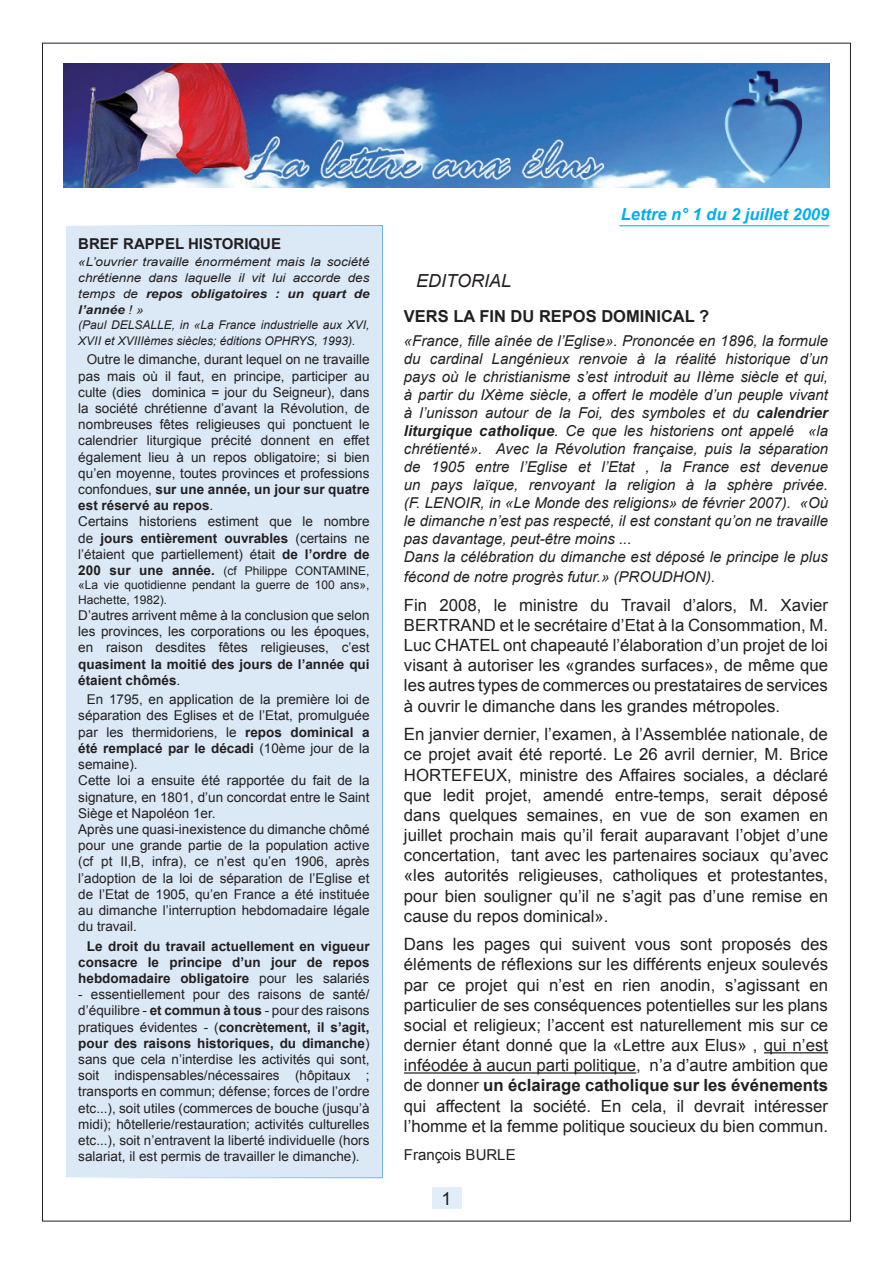
<style>
.page{position:relative;width:893px;height:1263px;background:#fff}
.page>*{position:absolute;margin:0;border:0;box-sizing:border-box;transform-origin:0 0}
.t1{font:italic 18px "Arial";color:#231f20}
.t2{font:18px "Arial";color:#231f20}
.t3{font:16.95px "Arial";color:#231f20}
.t4{font:16.8px/20.2px "Arial";color:#231f20;text-align:justify}
.t5{font:700 16.5px "Arial";color:#231f20}
.t6{font:italic 700 16.5px "Arial";color:#00aeef}
.t7{font:italic 15px/18px "Arial";color:#231f20}
.t8{font:700 15px "Arial";color:#231f20}
.t9{font:15px "Arial";color:#231f20}
.t10{font:13.5px/16.2px "Arial";color:#231f20}
.t11{font:700 13.5px/16.2px "Arial";color:#231f20}
.t12{font:italic 12.15px/16.2px "Arial";color:#231f20;text-align:justify;scale:1.11 1}
.t13{font:12px/14.4px "Arial";color:#231f20;text-align:justify}
.t14{font:italic 12px/16.2px "Arial";color:#231f20}
.s1{font-weight:700}
.s2{font-weight:700;font-size:13.5px}
.s3{font-weight:400}
</style>
<div class="page">
<div style="left:432px;top:1187px;width:29px;height:22px;background:#e1edf8"></div>
<img style="left:64px;top:64px;width:765px;height:123px">
<div style="left:65px;top:226px;width:317px;height:952px;background:#dbe9f6"></div>
<hr style="left:764px;top:1052px;width:64px;height:1px;background:#231f20">
<hr style="left:404px;top:1072px;width:232px;height:1px;background:#231f20">
<hr style="left:619px;top:225px;width:210px;height:1px;background:#00a7dc">
<p class="t8" style="left:78px;top:234px;width:204px">BREF RAPPEL HISTORIQUE</p>
<p class="t12" style="left:78px;top:253px;width:264px">«L’ouvrier travaille énormément mais la société chrétienne dans laquelle il vit lui accorde des temps de <span class="s1">repos obligatoires : un quart de l’année</span> ! »</p>
<p class="t14" style="left:78px;top:316px;width:293px">(Paul DELSALLE, in «La France industrielle aux XVI,<br>XVII et XVIIIèmes siècles; éditions OPHRYS, 1993).</p>
<p class="t10" style="left:78px;top:352px;width:293px;text-indent:9px">Outre le dimanche, durant lequel on ne travaille pas mais où il faut, en principe, participer au culte (dies dominica = jour du Seigneur), dans la société chrétienne d’avant la Révolution, de nombreuses fêtes religieuses qui ponctuent le calendrier liturgique précité donnent en effet également lieu à un repos obligatoire; si bien qu’en moyenne, toutes provinces et professions confondues, <span class="s1">sur une année, un jour sur quatre est réservé au repos</span>.<br>Certains historiens estiment que le nombre de <span class="s1">jours entièrement ouvrables</span> (certains ne l’étaient que partiellement) était <span class="s1">de l’ordre de</span></p>
<p class="t13" style="left:78px;top:564px;width:293px"><span class="s2">200 sur une année.</span> (cf Philippe CONTAMINE, «La vie quotidienne pendant la guerre de 100 ans», Hachette, 1982).</p>
<p class="t10" style="left:78px;top:607px;width:293px;text-align:justify">D’autres arrivent même à la conclusion que selon les provinces, les corporations ou les époques, en raison desdites fêtes religieuses, c’est</p>
<p class="t11" style="left:78px;top:656px;width:293px">quasiment la moitié des jours de l’année qui étaient chômés<span class="s3">.</span></p>
<p class="t10" style="left:78px;top:692px;width:293px;text-indent:9px">En 1795, en application de la première loi de séparation des Eglises et de l’Etat, promulguée par les thermidoriens, le <span class="s1">repos dominical a été remplacé par le décadi</span> (10ème jour de la semaine).<br>Cette loi a ensuite été rapportée du fait de la signature, en 1801, d’un concordat entre le Saint Siège et Napoléon 1er.<br>Après une quasi-inexistence du dimanche chômé pour une grande partie de la population active (cf pt II,B, infra), ce n’est qu’en 1906, après l’adoption de la loi de séparation de l’Eglise et de l’Etat de 1905, qu’en France a été instituée au dimanche l’interruption hebdomadaire légale du travail.</p>
<p class="t11" style="left:78px;top:938px;width:293px;text-align:justify;text-indent:9px">Le droit du travail actuellement en vigueur consacre le principe d’un jour de repos hebdomadaire obligatoire <span class="s3">pour les salariés</span></p>
<p class="t10" style="left:78px;top:986px;width:293px;text-align:justify">- essentiellement pour des raisons de santé/ d’équilibre - <span class="s1">et commun à tous</span> - pour des raisons pratiques évidentes - (<span class="s1">concrètement, il s’agit, pour des raisons historiques, du dimanche</span>) sans que cela n’interdise les activités qui sont, soit indispensables/nécessaires (hôpitaux ; transports en commun; défense; forces de l’ordre etc...), soit utiles (commerces de bouche (jusqu’à midi); hôtellerie/restauration; activités culturelles etc...), soit n’entravent la liberté individuelle (hors salariat, il est permis de travailler le dimanche).</p>
<p class="t6" style="left:621px;top:204px;width:210px">Lettre n° 1 du 2 juillet 2009</p>
<h1 class="t1" style="left:416px;top:269px;width:96px">EDITORIAL</h1>
<p class="t5" style="left:404px;top:306px;width:307px">VERS LA FIN DU REPOS DOMINICAL ?</p>
<p class="t7" style="left:404px;top:332px;width:426px">«France, fille aînée de l’Eglise». Prononcée en 1896, la formule du cardinal Langénieux renvoie à la réalité historique d’un pays où le christianisme s’est introduit au IIème siècle et qui, à partir du IXème siècle, a offert le modèle d’un peuple vivant à l’unisson autour de la Foi, des symboles et du <span class="s1">calendrier liturgique catholique</span>. Ce que les historiens ont appelé «la chrétienté». Avec la Révolution française, puis la séparation de 1905 entre l’Eglise et l’Etat , la France est devenue un pays laïque, renvoyant la religion à la sphère privée. (F. LENOIR, in «Le Monde des religions» de février 2007). «Où le dimanche n’est pas respecté, il est constant qu’on ne travaille pas davantage, peut-être moins ...<br>Dans la célébration du dimanche est déposé le principe le plus</p>
<p class="t7" style="left:404px;top:568px;width:313px">fécond de notre progrès futur.» (PROUDHON).</p>
<p class="t4" style="left:404px;top:595px;width:426px">Fin 2008, le ministre du Travail d’alors, M. Xavier BERTRAND et le secrétaire d’Etat à la Consommation, M.<br>Luc CHATEL ont chapeauté l’élaboration d’un projet de loi visant à autoriser les «grandes surfaces», de même que les autres types de commerces ou prestataires de services à ouvrir le dimanche dans les grandes métropoles.</p>
<p class="t3" style="left:404px;top:723px;width:426px">En janvier dernier, l’examen, à l’Assemblée nationale, de</p>
<p class="t4" style="left:404px;top:745px;width:426px">ce projet avait été reporté. Le 26 avril dernier, M. Brice HORTEFEUX, ministre des Affaires sociales, a déclaré que ledit projet, amendé entre-temps, serait déposé dans quelques semaines, en vue de son examen en juillet prochain mais qu’il ferait auparavant l’objet d’une concertation, tant avec les partenaires sociaux qu’avec «les autorités religieuses, catholiques et protestantes, pour bien souligner qu’il ne s’agit pas d’une remise en cause du repos dominical».</p>
<p class="t3" style="left:404px;top:933px;width:426px">Dans les pages qui suivent vous sont proposés des</p>
<p class="t4" style="left:404px;top:954px;width:426px">éléments de réflexions sur les différents enjeux soulevés par ce projet qui n’est en rien anodin, s’agissant en particulier de ses conséquences potentielles sur les plans social et religieux; l’accent est naturellement mis sur ce dernier étant donné que la «Lettre aux Elus» , qui n’est inféodée à aucun parti politique, n’a d’autre ambition que de donner <span class="s1">un éclairage catholique sur les événements </span>qui affectent la société. En cela, il devrait intéresser l’homme et la femme politique soucieux du bien commun.</p>
<p class="t9" style="left:404px;top:1145px;width:113px">François BURLE</p>
<h1 class="t2" style="left:441px;top:1186px;width:12px">1</h1>
</div>
